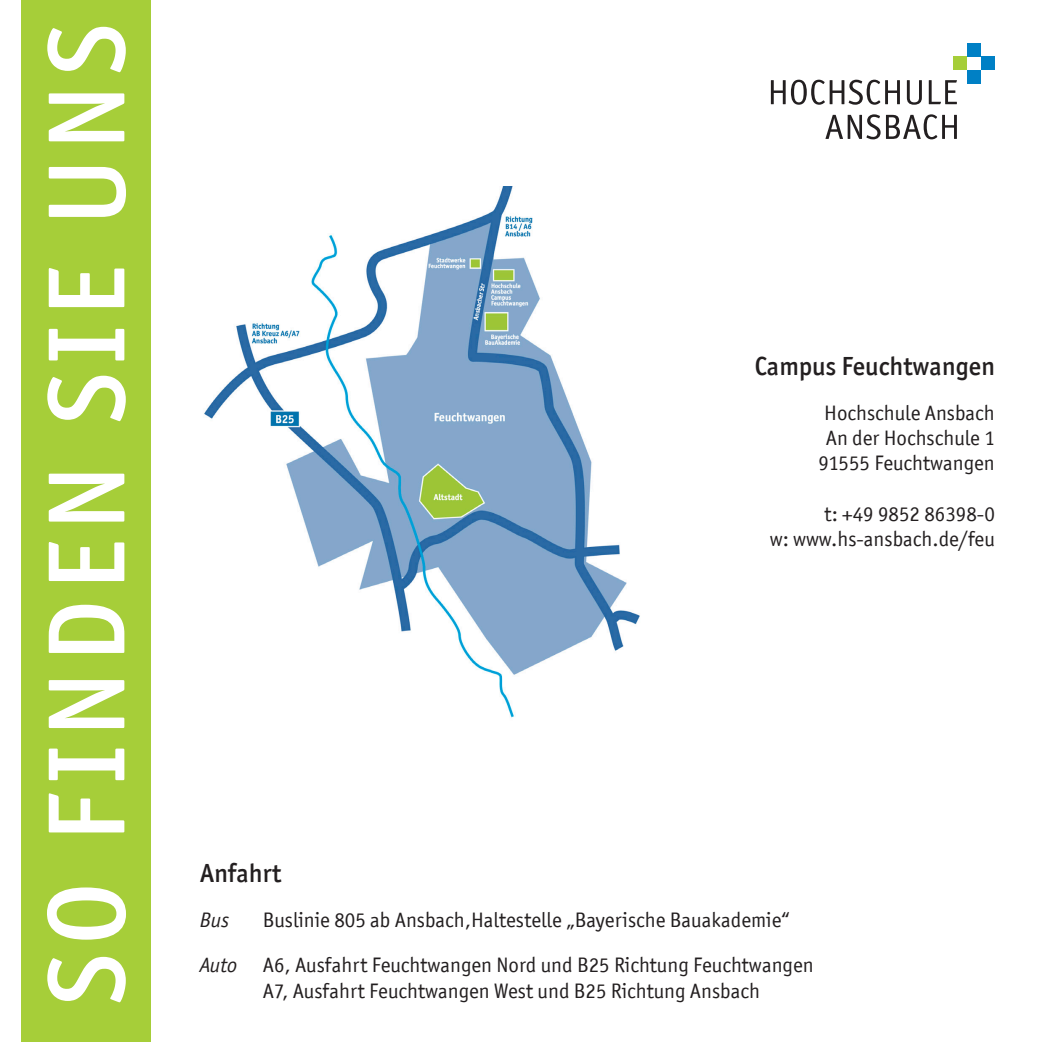
<style>
.page{position:relative;width:1042px;height:1042px;background:#fff}
.page>*{position:absolute;margin:0;border:0;box-sizing:border-box;transform-origin:0 0}
.t1{font:500 110.25px "Officina San ITC";letter-spacing:.08em;color:#fff}
.t2{font:500 26.25px "Officina San ITC";color:#231f20}
.t3{font:21px/25.2px "Officina San ITC";color:#231f20;text-align:center}
.t4{font:italic 21px "Officina San ITC";color:#231f20}
.s1{font-style:italic}
</style>
<div class="page">
<svg style="left:771px;top:80px;width:14px;height:24px"></svg>
<svg style="left:791px;top:80px;width:109px;height:25px"></svg>
<svg style="left:907px;top:80px;width:15px;height:25px"></svg>
<svg style="left:929px;top:80px;width:28px;height:24px"></svg>
<svg style="left:825px;top:114px;width:55px;height:25px"></svg>
<svg style="left:886px;top:114px;width:71px;height:25px"></svg>
<div style="left:967px;top:43px;width:14px;height:13px;background:#0080c5"></div>
<div style="left:981px;top:56px;width:14px;height:14px;background:#0080c5"></div>
<div style="left:967px;top:70px;width:14px;height:14px;background:#0080c5"></div>
<div style="left:953px;top:56px;width:14px;height:14px;background:#a6ce39"></div>
<div style="left:21px;top:0;width:129px;height:1042px;background:#a6ce39"></div>
<img style="left:204px;top:186px;width:436px;height:532px">
<p class="t1" style="left:22px;top:1006px;width:984px;rotate:-90deg">SO FINDEN SIE UNS</p>
<p class="t2" style="left:755px;top:350px;width:241px">Campus Feuchtwangen</p>
<p class="t3" style="left:818px;top:400px;width:178px">Hochschule Ansbach<br>An der Hochschule 1<br>91555 Feuchtwangen</p>
<p class="t3" style="left:770px;top:501px;width:226px;text-align:right">t: +49 9852 86398-0<br>w: www.hs-ansbach.de/feu</p>
<p class="t2" style="left:200px;top:858px;width:83px">Anfahrt</p>
<p class="t4" style="left:200px;top:908px;width:31px">Bus</p>
<p class="t3" style="left:263px;top:907px;width:529px">Buslinie 805 ab Ansbach,Haltestelle „Bayerische Bauakademie“</p>
<p class="t3" style="left:200px;top:952px;width:615px"><span class="s1">Auto</span> A6, Ausfahrt Feuchtwangen Nord und B25 Richtung Feuchtwangen</p>
<p class="t3" style="left:263px;top:978px;width:499px">A7, Ausfahrt Feuchtwangen West und B25 Richtung Ansbach</p>
</div>
